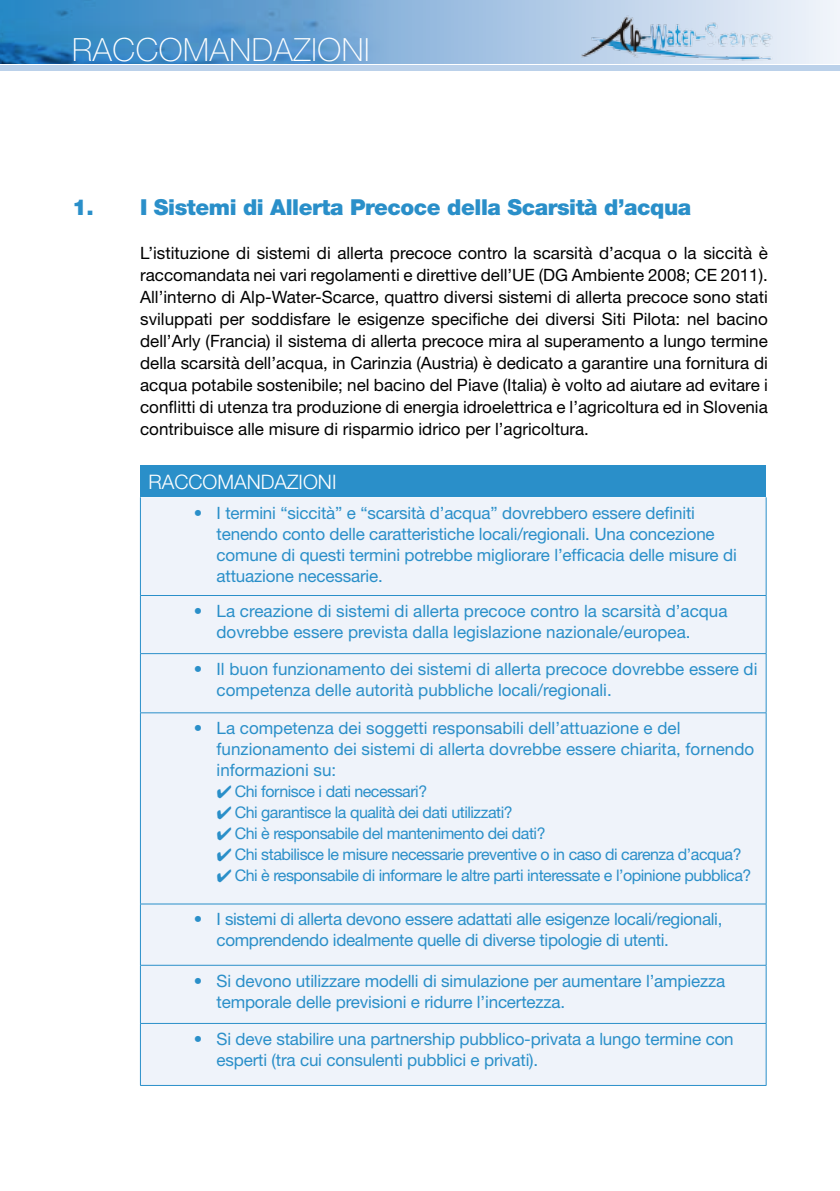
<style>
.page{position:relative;width:840px;height:1191px;background:#fff}
.page>*{position:absolute;margin:0;border:0;box-sizing:border-box;transform-origin:0 0}
.t1{font:100 32px "Helvetica Neue";letter-spacing:.02em;color:#fff}
.t2{font:900 22px "Helvetica Neue";letter-spacing:-.02em;color:#2a8fc9}
.t3{font:300 20px "Helvetica Neue";color:#fff}
.t4{font:17px/21px "Helvetica Neue";letter-spacing:-.01em;color:#2a8fc9}
.t5{font:17px/22px "Helvetica Neue";color:#000;text-align:justify}
.t6{font:16px "Helvetica Neue";letter-spacing:-.03em;color:#2a8fc9}
</style>
<div class="page">
<svg style="left:0;top:0;width:839px;height:63px;background:#78abd6"></svg>
<div style="left:0;top:65px;width:839px;height:6px;background:#bbd1ea"></div>
<img style="left:574px;top:10px;width:206px;height:54px">
<div style="left:140px;top:465px;width:625px;height:32px;background:#2a8fc9"></div>
<div style="left:141px;top:497px;width:624px;height:588px;background:#eff3fa"></div>
<hr style="left:140px;top:497px;width:1px;height:98px;background:#2a8fc9">
<hr style="left:765px;top:497px;width:1px;height:98px;background:#2a8fc9">
<hr style="left:140px;top:595px;width:626px;height:1px;background:#2a8fc9">
<hr style="left:140px;top:596px;width:1px;height:57px;background:#2a8fc9">
<hr style="left:765px;top:596px;width:1px;height:57px;background:#2a8fc9">
<hr style="left:140px;top:653px;width:626px;height:1px;background:#2a8fc9">
<hr style="left:140px;top:654px;width:1px;height:58px;background:#2a8fc9">
<hr style="left:765px;top:654px;width:1px;height:58px;background:#2a8fc9">
<hr style="left:140px;top:712px;width:626px;height:1px;background:#2a8fc9">
<hr style="left:140px;top:713px;width:1px;height:190px;background:#2a8fc9">
<hr style="left:765px;top:713px;width:1px;height:190px;background:#2a8fc9">
<hr style="left:140px;top:903px;width:626px;height:1px;background:#2a8fc9">
<hr style="left:140px;top:904px;width:1px;height:61px;background:#2a8fc9">
<hr style="left:765px;top:904px;width:1px;height:61px;background:#2a8fc9">
<hr style="left:140px;top:965px;width:626px;height:1px;background:#2a8fc9">
<hr style="left:140px;top:965px;width:1px;height:58px;background:#2a8fc9">
<hr style="left:765px;top:965px;width:1px;height:58px;background:#2a8fc9">
<hr style="left:140px;top:1023px;width:626px;height:1px;background:#2a8fc9">
<hr style="left:140px;top:1023px;width:1px;height:62px;background:#2a8fc9">
<hr style="left:765px;top:1023px;width:1px;height:62px;background:#2a8fc9">
<hr style="left:140px;top:1085px;width:626px;height:1px;background:#2a8fc9">
<h1 class="t1" style="left:72px;top:32px;width:299px">RACCOMANDAZIONI</h1>
<p class="t2" style="left:72px;top:194px;width:620px">1. I Sistemi di Allerta Precoce della Scarsità d’acqua</p>
<p class="t5" style="left:140px;top:242px;width:629px">L’istituzione di sistemi di allerta precoce contro la scarsità d’acqua o la siccità è raccomandata nei vari regolamenti e direttive dell’UE (DG Ambiente 2008; CE 2011).<br>All’interno di Alp-Water-Scarce, quattro diversi sistemi di allerta precoce sono stati sviluppati per soddisfare le esigenze specifiche dei diversi Siti Pilota: nel bacino dell’Arly (Francia) il sistema di allerta precoce mira al superamento a lungo termine della scarsità dell’acqua, in Carinzia (Austria) è dedicato a garantire una fornitura di acqua potabile sostenibile; nel bacino del Piave (Italia) è volto ad aiutare ad evitare i conflitti di utenza tra produzione di energia idroelettrica e l’agricoltura ed in Slovenia contribuisce alle misure di risparmio idrico per l’agricoltura.</p>
<p class="t3" style="left:148px;top:470px;width:15px">RACC</p>
<p class="t3" style="left:202px;top:470px;width:135px">OMANDAZIONI</p>
<p class="t4" style="left:216px;top:502px;width:521px;text-indent:-23px">• I termini “siccità” e “scarsità d’acqua” dovrebbero essere definiti tenendo conto delle caratteristiche locali/regionali. Una concezione comune di questi termini potrebbe migliorare l’efficacia delle misure di attuazione necessarie.</p>
<p class="t4" style="left:216px;top:600px;width:512px;text-indent:-23px">• La creazione di sistemi di allerta precoce contro la scarsità d’acqua dovrebbe essere prevista dalla legislazione nazionale/europea.</p>
<p class="t4" style="left:216px;top:658px;width:542px;text-indent:-23px">• Il buon funzionamento dei sistemi di allerta precoce dovrebbe essere di competenza delle autorità pubbliche locali/regionali.</p>
<p class="t4" style="left:216px;top:717px;width:539px;text-indent:-23px">• La competenza dei soggetti responsabili dell’attuazione e del funzionamento dei sistemi di allerta dovrebbe essere chiarita, fornendo informazioni su:</p>
<p class="t6" style="left:216px;top:782px;width:212px">✔ Chi fornisce i dati necessari?</p>
<p class="t6" style="left:216px;top:803px;width:297px">✔ Chi garantisce la qualità dei dati utilizzati?</p>
<p class="t6" style="left:216px;top:824px;width:330px">✔ Chi è responsabile del mantenimento dei dati?</p>
<p class="t6" style="left:216px;top:845px;width:526px">✔ Chi stabilisce le misure necessarie preventive o in caso di carenza d’acqua?</p>
<p class="t6" style="left:216px;top:866px;width:536px">✔ Chi è responsabile di informare le altre parti interessate e l’opinione pubblica?</p>
<p class="t4" style="left:216px;top:908px;width:507px;text-indent:-23px">• I sistemi di allerta devono essere adattati alle esigenze locali/regionali, comprendendo idealmente quelle di diverse tipologie di utenti.</p>
<p class="t4" style="left:216px;top:970px;width:510px;text-indent:-23px">• Si devono utilizzare modelli di simulazione per aumentare l’ampiezza temporale delle previsioni e ridurre l’incertezza.</p>
<p class="t4" style="left:216px;top:1028px;width:518px;text-indent:-23px">• Si deve stabilire una partnership pubblico-privata a lungo termine con esperti (tra cui consulenti pubblici e privati).</p>
</div>
